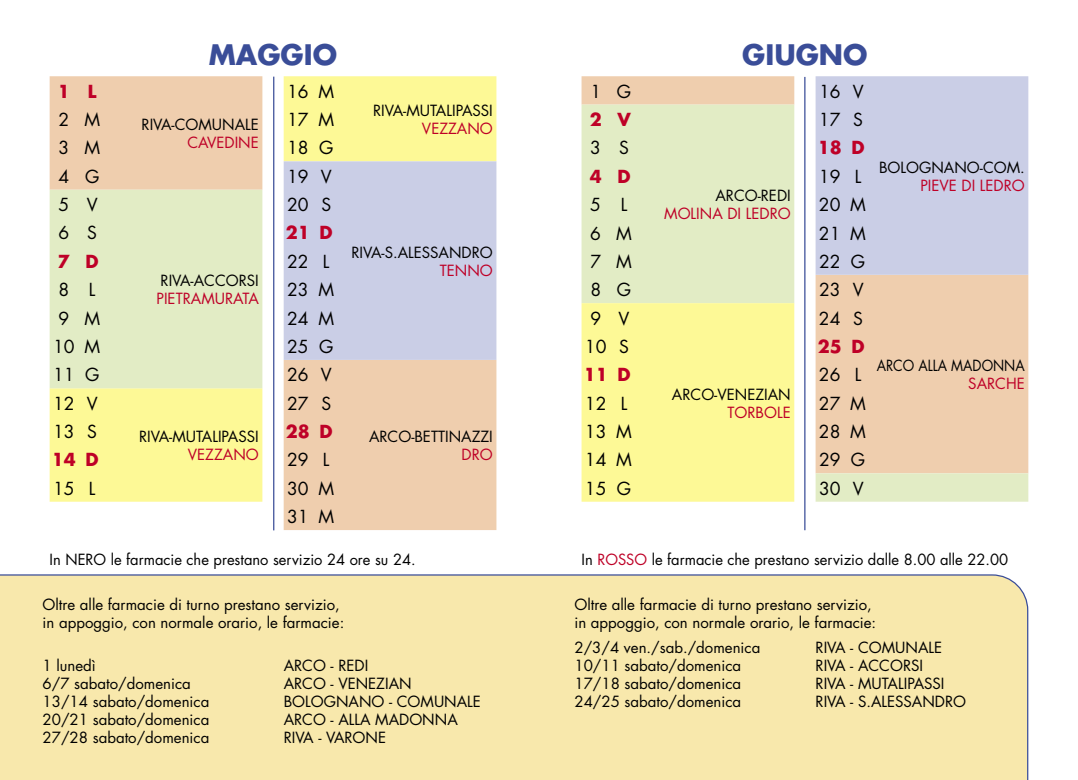
<style>
.page{position:relative;width:1078px;height:780px;background:#fff}
.page>*{position:absolute;margin:0;border:0;box-sizing:border-box;transform-origin:0 0}
.t1{font:700 27.5px "Futura Std";color:#3a4d98}
.t2{font:17.5px/28.2px "Futura Std";color:#000}
.t3{font:700 17.5px "Futura Std";color:#be0027}
.t4{font:15px/18px "Futura Std";color:#000}
.t5{font:15px "Futura Std";color:#be0027}
.t6{font:15px "Futura Std";color:#000;scale:.89 1}
.s1{color:#be0027}
</style>
<div class="page">
<div style="left:0;top:574px;width:1028px;height:206px;background:#f8e8ac"></div>
<svg style="left:50px;top:501px;width:446px;height:29px"></svg>
<svg style="left:50px;top:76px;width:446px;height:425px;background:#f5e3ab"></svg>
<div style="left:283px;top:161px;width:213px;height:199px;background:#cacee6"></div>
<div style="left:50px;top:190px;width:212px;height:198px;background:#e2ecc5"></div>
<svg style="left:581px;top:76px;width:225px;height:29px;background:#efd1b3"></svg>
<div style="left:815px;top:76px;width:213px;height:29px;background:#cacee6"></div>
<svg style="left:581px;top:105px;width:447px;height:396px;background:#e1dbca"></svg>
<div style="left:581px;top:303px;width:213px;height:198px;background:#fdf996"></div>
<hr style="left:273px;top:77px;width:1px;height:453px;background:#3a4d98">
<hr style="left:804px;top:77px;width:1px;height:453px;background:#3a4d98">
<p class="t3" style="left:58px;top:79px;width:40px">1 L</p>
<h1 class="t1" style="left:209px;top:37px;width:130px">MAGGIO</h1>
<p class="t2" style="left:287px;top:77px;width:48px">16 M</p>
<p class="t2" style="left:58px;top:106px;width:43px">2 M</p>
<p class="t2" style="left:287px;top:106px;width:48px">17 M</p>
<p class="t2" style="left:58px;top:134px;width:43px">3 M</p>
<p class="t2" style="left:287px;top:134px;width:48px">18 G</p>
<p class="t2" style="left:58px;top:162px;width:42px">4 G</p>
<p class="t2" style="left:287px;top:162px;width:46px">19 V</p>
<p class="t4" style="left:141px;top:116px;width:119px">RIVA-COMUNALE</p>
<p class="t5" style="left:187px;top:133px;width:73px">CAVEDINE</p>
<p class="t2" style="left:58px;top:191px;width:41px">5 V</p>
<p class="t2" style="left:287px;top:191px;width:46px">20 S</p>
<p class="t2" style="left:58px;top:219px;width:40px">6 S</p>
<p class="t3" style="left:286px;top:221px;width:48px">21 D</p>
<p class="t3" style="left:58px;top:249px;width:42px">7 D</p>
<p class="t2" style="left:287px;top:247px;width:44px">22 L</p>
<p class="t2" style="left:58px;top:276px;width:39px">8 L</p>
<p class="t2" style="left:287px;top:276px;width:48px">23 M</p>
<p class="t2" style="left:58px;top:304px;width:43px">9 M</p>
<p class="t2" style="left:287px;top:304px;width:48px">24 M</p>
<p class="t2" style="left:53px;top:332px;width:48px">10 M</p>
<p class="t2" style="left:287px;top:332px;width:48px">25 G</p>
<p class="t2" style="left:53px;top:361px;width:48px">11 G</p>
<p class="t2" style="left:287px;top:361px;width:46px">26 V</p>
<p class="t4" style="left:160px;top:272px;width:100px">RIVA-ACCORSI</p>
<p class="t5" style="left:156px;top:289px;width:104px">PIETRAMURATA</p>
<p class="t2" style="left:53px;top:389px;width:46px">12 V</p>
<p class="t2" style="left:287px;top:389px;width:46px">27 S</p>
<p class="t2" style="left:53px;top:417px;width:46px">13 S</p>
<p class="t3" style="left:286px;top:420px;width:48px">28 D</p>
<p class="t3" style="left:52px;top:448px;width:48px">14 D</p>
<p class="t2" style="left:287px;top:446px;width:44px">29 L</p>
<p class="t2" style="left:53px;top:474px;width:44px">15 L</p>
<p class="t2" style="left:287px;top:474px;width:48px">30 M<br>31 M</p>
<p class="t4" style="left:139px;top:428px;width:121px">RIVA-MUTALIPASSI</p>
<p class="t5" style="left:188px;top:445px;width:72px">VEZZANO</p>
<p class="t4" style="left:373px;top:102px;width:121px">RIVA-MUTALIPASSI</p>
<p class="t5" style="left:422px;top:119px;width:72px">VEZZANO</p>
<p class="t4" style="left:351px;top:243px;width:143px">RIVA-S.ALESSANDRO</p>
<p class="t5" style="left:440px;top:261px;width:55px">TENNO</p>
<p class="t4" style="left:369px;top:428px;width:125px">ARCO-BETTINAZZI</p>
<p class="t5" style="left:461px;top:445px;width:33px">DRO</p>
<h1 class="t1" style="left:742px;top:37px;width:127px">GIUGNO</h1>
<p class="t2" style="left:590px;top:77px;width:42px">1 G</p>
<p class="t2" style="left:818px;top:77px;width:46px">16 V</p>
<p class="t3" style="left:589px;top:108px;width:43px">2 V</p>
<p class="t2" style="left:818px;top:106px;width:46px">17 S</p>
<p class="t2" style="left:590px;top:134px;width:40px">3 S</p>
<p class="t3" style="left:817px;top:136px;width:48px">18 D</p>
<p class="t3" style="left:589px;top:164px;width:42px">4 D</p>
<p class="t2" style="left:818px;top:162px;width:44px">19 L</p>
<p class="t2" style="left:590px;top:191px;width:39px">5 L</p>
<p class="t2" style="left:818px;top:191px;width:48px">20 M</p>
<p class="t2" style="left:590px;top:219px;width:43px">6 M</p>
<p class="t2" style="left:818px;top:219px;width:48px">21 M</p>
<p class="t2" style="left:590px;top:247px;width:43px">7 M</p>
<p class="t2" style="left:818px;top:247px;width:48px">22 G</p>
<p class="t2" style="left:590px;top:276px;width:42px">8 G</p>
<p class="t2" style="left:818px;top:276px;width:46px">23 V</p>
<p class="t4" style="left:715px;top:187px;width:77px">ARCO-REDI</p>
<p class="t5" style="left:664px;top:204px;width:128px">MOLINA DI LEDRO</p>
<p class="t2" style="left:590px;top:304px;width:41px">9 V</p>
<p class="t2" style="left:818px;top:304px;width:46px">24 S</p>
<p class="t2" style="left:584px;top:332px;width:46px">10 S</p>
<p class="t3" style="left:817px;top:335px;width:48px">25 D</p>
<p class="t3" style="left:583px;top:363px;width:48px">11 D</p>
<p class="t2" style="left:818px;top:361px;width:44px">26 L</p>
<p class="t2" style="left:584px;top:389px;width:44px">12 L</p>
<p class="t2" style="left:818px;top:389px;width:48px">27 M</p>
<p class="t2" style="left:584px;top:417px;width:48px">13 M</p>
<p class="t2" style="left:818px;top:417px;width:48px">28 M</p>
<p class="t2" style="left:585px;top:446px;width:48px">14 M</p>
<p class="t2" style="left:818px;top:446px;width:48px">29 G</p>
<p class="t2" style="left:585px;top:474px;width:48px">15 G</p>
<p class="t2" style="left:818px;top:474px;width:46px">30 V</p>
<p class="t4" style="left:671px;top:385px;width:120px">ARCO-VENEZIAN</p>
<p class="t5" style="left:727px;top:402px;width:65px">TORBOLE</p>
<p class="t4" style="left:878px;top:158px;width:147px">BOLOGNANO-COM.</p>
<p class="t5" style="left:920px;top:176px;width:106px">PIEVE DI LEDRO</p>
<p class="t6" style="left:876px;top:356px;width:168px">ARCO ALLA MADONNA</p>
<p class="t5" style="left:968px;top:374px;width:58px">SARCHE</p>
<p class="t4" style="left:50px;top:551px;width:367px">In NERO le farmacie che prestano servizio 24 ore su 24.</p>
<p class="t4" style="left:581px;top:551px;width:428px">In <span class="s1">ROSSO</span> le farmacie che prestano servizio dalle 8.00 alle 22.00</p>
<p class="t4" style="left:43px;top:595px;width:303px">Oltre alle farmacie di turno prestano servizio, in appoggio, con normale orario, le farmacie:</p>
<p class="t4" style="left:43px;top:656px;width:55px">1 lunedì</p>
<p class="t4" style="left:283px;top:656px;width:86px">ARCO - REDI</p>
<p class="t4" style="left:43px;top:674px;width:150px">6/7 sabato/domenica</p>
<p class="t4" style="left:283px;top:674px;width:129px">ARCO - VENEZIAN</p>
<p class="t4" style="left:43px;top:692px;width:168px">13/14 sabato/domenica</p>
<p class="t4" style="left:283px;top:692px;width:199px">BOLOGNANO - COMUNALE</p>
<p class="t4" style="left:43px;top:710px;width:168px">20/21 sabato/domenica</p>
<p class="t4" style="left:283px;top:710px;width:176px">ARCO - ALLA MADONNA</p>
<p class="t4" style="left:43px;top:728px;width:168px">27/28 sabato/domenica</p>
<p class="t4" style="left:283px;top:728px;width:104px">RIVA - VARONE</p>
<p class="t4" style="left:574px;top:595px;width:303px">Oltre alle farmacie di turno prestano servizio, in appoggio, con normale orario, le farmacie:</p>
<p class="t4" style="left:574px;top:638px;width:187px">2/3/4 ven./sab./domenica</p>
<p class="t4" style="left:815px;top:638px;width:128px">RIVA - COMUNALE</p>
<p class="t4" style="left:574px;top:656px;width:168px">10/11 sabato/domenica</p>
<p class="t4" style="left:815px;top:656px;width:109px">RIVA - ACCORSI</p>
<p class="t4" style="left:574px;top:674px;width:168px">17/18 sabato/domenica</p>
<p class="t4" style="left:815px;top:674px;width:130px">RIVA - MUTALIPASSI</p>
<p class="t4" style="left:574px;top:692px;width:168px">24/25 sabato/domenica</p>
<p class="t4" style="left:815px;top:692px;width:152px">RIVA - S.ALESSANDRO</p>
</div>
